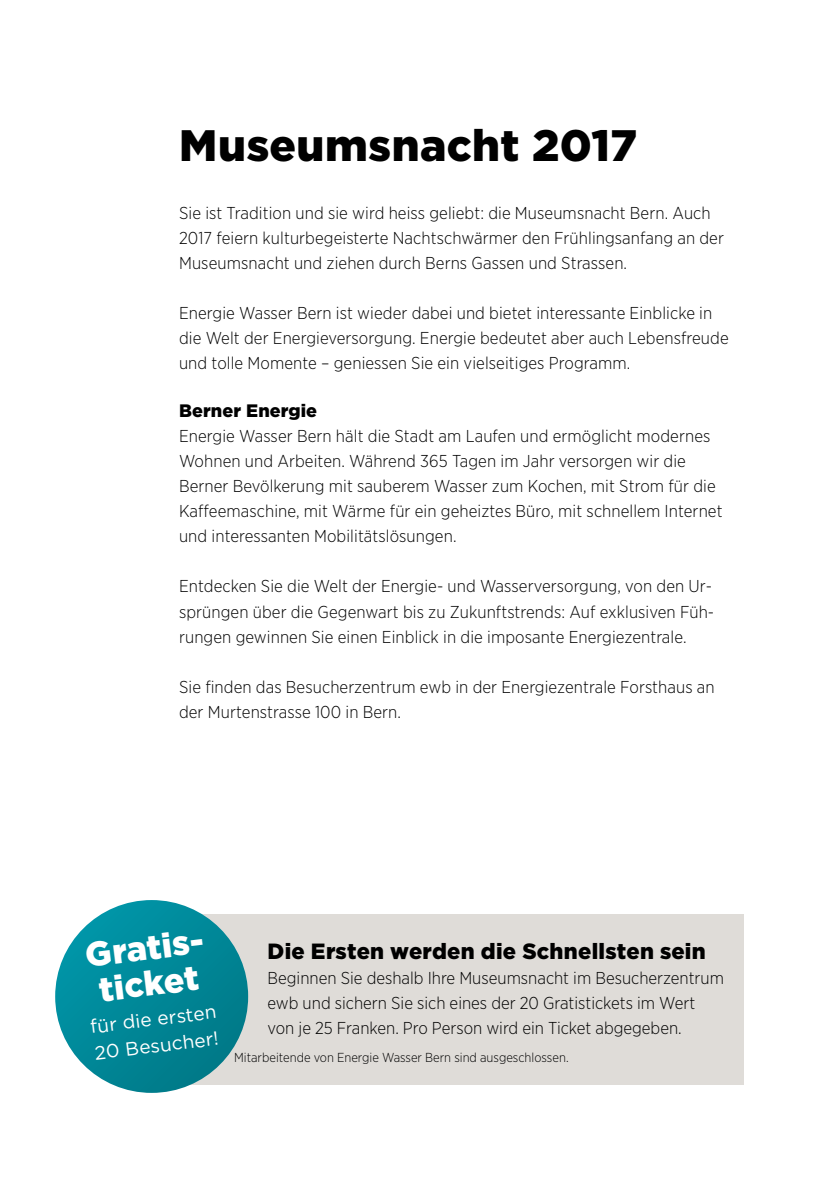
<style>
.page{position:relative;width:840px;height:1191px;background:#fff}
.page>*{position:absolute;margin:0;border:0;box-sizing:border-box;transform-origin:0 0}
.t1{font:900 44px "Gotham";letter-spacing:.01em;color:#000}
.t2{font:900 34.2px/36px "Gotham";color:#fff}
.t3{font:900 22px "Gotham";letter-spacing:.01em;color:#000}
.t4{font:19px/26.6px "Gotham";color:#fff}
.t5{font:900 18px "Gotham";letter-spacing:.005em;color:#000}
.t6{font:300 17.2px/25px "Gotham Narrow";letter-spacing:.005em;color:#000}
.t7{font:300 13px "Gotham Narrow";color:#000}
</style>
<div class="page">
<div style="left:146px;top:914px;width:597px;height:171px;background:#dfdcd8"></div>
<div style="left:55px;top:900px;width:193px;height:192px;background:linear-gradient(to right,#0292a4,#007d8c);border-radius:96px"></div>
<h1 class="t1" style="left:179px;top:120px;width:459px">Museumsnacht 2017</h1>
<p class="t6" style="left:179px;top:200px;width:546px">Sie ist Tradition und sie wird heiss geliebt: die Museumsnacht Bern. Auch<br>2017 feiern kulturbegeisterte Nachtschwärmer den Frühlingsanfang an der<br>Museumsnacht und ziehen durch Berns Gassen und Strassen.</p>
<p class="t6" style="left:179px;top:300px;width:551px">Energie Wasser Bern ist wieder dabei und bietet interessante Einblicke in die Welt der Energieversorgung. Energie bedeutet aber auch Lebensfreude und tolle Momente – geniessen Sie ein vielseitiges Programm.</p>
<p class="t5" style="left:179px;top:400px;width:139px">Berner Energie</p>
<p class="t6" style="left:179px;top:423px;width:544px">Energie Wasser Bern hält die Stadt am Laufen und ermöglicht modernes Wohnen und Arbeiten. Während 365 Tagen im Jahr versorgen wir die Berner Bevölkerung mit sauberem Wasser zum Kochen, mit Strom für die Kaffeemaschine, mit Wärme für ein geheiztes Büro, mit schnellem Internet und interessanten Mobilitätslösungen.</p>
<p class="t6" style="left:179px;top:573px;width:536px">Entdecken Sie die Welt der Energie- und Wasserversorgung, von den Ur&shy;sprüngen über die Gegenwart bis zu Zukunftstrends: Auf exklusiven Füh&shy;rungen gewinnen Sie einen Einblick in die imposante Energiezentrale.</p>
<p class="t6" style="left:179px;top:673px;width:537px">Sie finden das Besucherzentrum ewb in der Energiezentrale Forsthaus an der Murtenstrasse 100 in Bern.</p>
<h2 class="t2" style="left:83px;top:936px;width:124px;rotate:-7deg">Gratis&shy;ticket</h2>
<p class="t4" style="left:89px;top:1013px;width:128px;rotate:-7deg">für die ersten<br>20 Besucher!</p>
<p class="t3" style="left:267px;top:938px;width:439px">Die Ersten werden die Schnellsten sein</p>
<p class="t6" style="left:267px;top:965px;width:457px">Beginnen Sie deshalb Ihre Museumsnacht im Besucherzentrum ewb und sichern Sie sich eines der 20 Gratistickets im Wert von je 25 Franken. Pro Person wird ein Ticket abgegeben.</p>
<p class="t7" style="left:234px;top:1050px;width:336px">Mitarbeitende von Energie Wasser Bern sind ausgeschlossen.</p>
</div>
